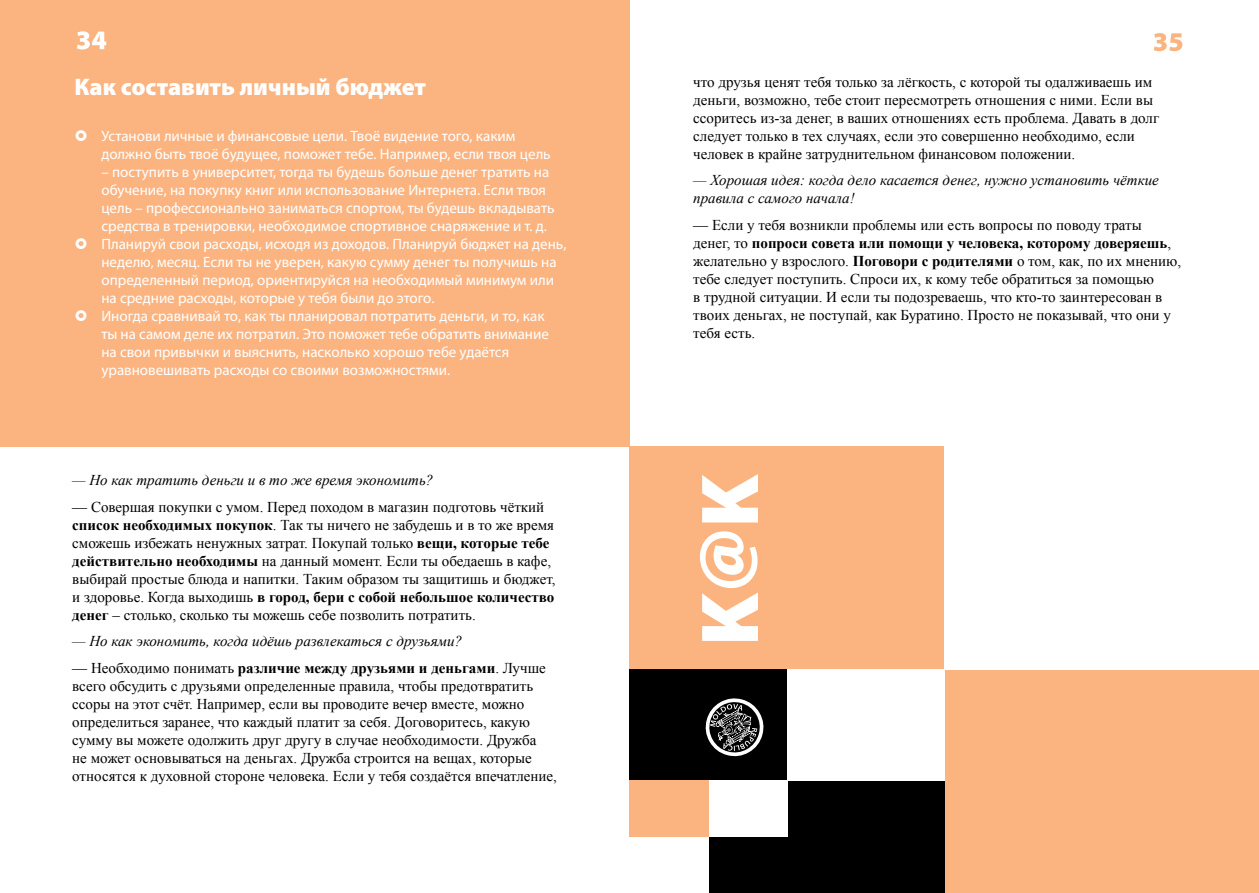
<style>
.page{position:relative;width:1259px;height:893px;background:#fff}
.page>*{position:absolute;margin:0;border:0;box-sizing:border-box;transform-origin:0 0}
.t1{font:900 82.8px "Myriad Pro";color:#fff}
.t2{font:900 24px "Myriad Pro";color:#fff}
.t3{font:15px/18px "Times New Roman";color:#000}
.t4{font:15px/18px "Myriad Pro";color:#fff}
.t5{font:italic 15px/18px "Times New Roman";color:#000}
.s1{font-weight:700}
</style>
<div class="page">
<div style="left:0;top:0;width:629px;height:446px;background:#fbb480"></div>
<svg style="left:77px;top:31px;width:29px;height:18px"></svg>
<div style="left:944px;top:670px;width:315px;height:223px;background:#fbb480"></div>
<div style="left:629px;top:446px;width:315px;height:224px;background:#fbb480"></div>
<div style="left:787px;top:781px;width:157px;height:112px;background:#000"></div>
<div style="left:787px;top:669px;width:157px;height:112px;background:#fff"></div>
<div style="left:629px;top:669px;width:158px;height:112px;background:#000"></div>
<div style="left:709px;top:837px;width:79px;height:56px;background:#000"></div>
<div style="left:709px;top:780px;width:79px;height:57px;background:#fff"></div>
<div style="left:629px;top:780px;width:80px;height:57px;background:#fbb480"></div>
<svg style="left:705px;top:698px;width:59px;height:59px"></svg>
<svg style="left:1153px;top:33px;width:29px;height:19px"></svg>
<h2 class="t2" style="left:74px;top:73px;width:353px">Как составить личный бюджет</h2>
<p class="t4" style="left:101px;top:127px;width:451px">Установи личные и финансовые цели. Твоё видение того, каким должно быть твоё будущее, поможет тебе. Например, если твоя цель</p>
<p class="t4" style="left:101px;top:163px;width:466px">– поступить в университет, тогда ты будешь больше денег тратить на обучение, на покупку книг или использование Интернета. Если твоя цель – профессионально заниматься спортом, ты будешь вкладывать средства в тренировки, необходимое спортивное снаряжение и т. д.<br>Планируй свои расходы, исходя из доходов. Планируй бюджет на день, неделю, месяц. Если ты не уверен, какую сумму денег ты получишь на определенный период, ориентируйся на необходимый минимум или на средние расходы, которые у тебя были до этого.<br>Иногда сравнивай то, как ты планировал потратить деньги, и то, как<br>ты на самом деле их потратил. Это поможет тебе обратить внимание на свои привычки и выяснить, насколько хорошо тебе удаётся уравновешивать расходы со своими возможностями.</p>
<p class="t5" style="left:72px;top:471px;width:362px">— Но как тратить деньги и в то же время экономить?</p>
<p class="t3" style="left:72px;top:497px;width:485px">— Совершая покупки с умом. Перед походом в магазин подготовь чёткий <span class="s1">список необходимых покупок</span>. Так ты ничего не забудешь и в то же время сможешь избежать ненужных затрат. Покупай только <span class="s1">вещи, которые тебе действительно необходимы</span> на данный момент. Если ты обедаешь в кафе, выбирай простые блюда и напитки. Таким образом ты защитишь и бюджет, и здоровье. Когда выходишь <span class="s1">в город, бери с собой небольшое количество денег</span> – столько, сколько ты можешь себе позволить потратить.</p>
<p class="t5" style="left:72px;top:632px;width:391px">— Но как экономить, когда идёшь развлекаться с друзьями?</p>
<p class="t3" style="left:72px;top:658px;width:486px">— Необходимо понимать <span class="s1">различие между друзьями и деньгами</span>. Лучше всего обсудить с друзьями определенные правила, чтобы предотвратить ссоры на этот счёт. Например, если вы проводите вечер вместе, можно определиться заранее, что каждый платит за себя. Договоритесь, какую сумму вы можете одолжить друг другу в случае необходимости. Дружба<br>не может основываться на деньгах. Дружба строится на вещах, которые относятся к духовной стороне человека. Если у тебя создаётся впечатление,</p>
<p class="t3" style="left:693px;top:73px;width:467px">что друзья ценят тебя только за лёгкость, с которой ты одалживаешь им деньги, возможно, тебе стоит пересмотреть отношения с ними. Если вы ссоритесь из-за денег, в ваших отношениях есть проблема. Давать в долг следует только в тех случаях, если это совершенно необходимо, если человек в крайне затруднительном финансовом положении.</p>
<p class="t5" style="left:693px;top:171px;width:467px">— Хорошая идея: когда дело касается денег, нужно установить чёткие правила с самого начала!</p>
<p class="t3" style="left:693px;top:216px;width:489px">— Если у тебя возникли проблемы или есть вопросы по поводу траты денег, то <span class="s1">попроси совета или помощи у человека, которому доверяешь</span>, желательно у взрослого. <span class="s1">Поговори с родителями</span> о том, как, по их мнению, тебе следует поступить. Спроси их, к кому тебе обратиться за помощью<br>в трудной ситуации. И если ты подозреваешь, что кто-то заинтересован в твоих деньгах, не поступай, как Буратино. Просто не показывай, что они у тебя есть.</p>
<h1 class="t1" style="left:683px;top:646px;width:173px;rotate:-90deg">K@K</h1>
</div>
